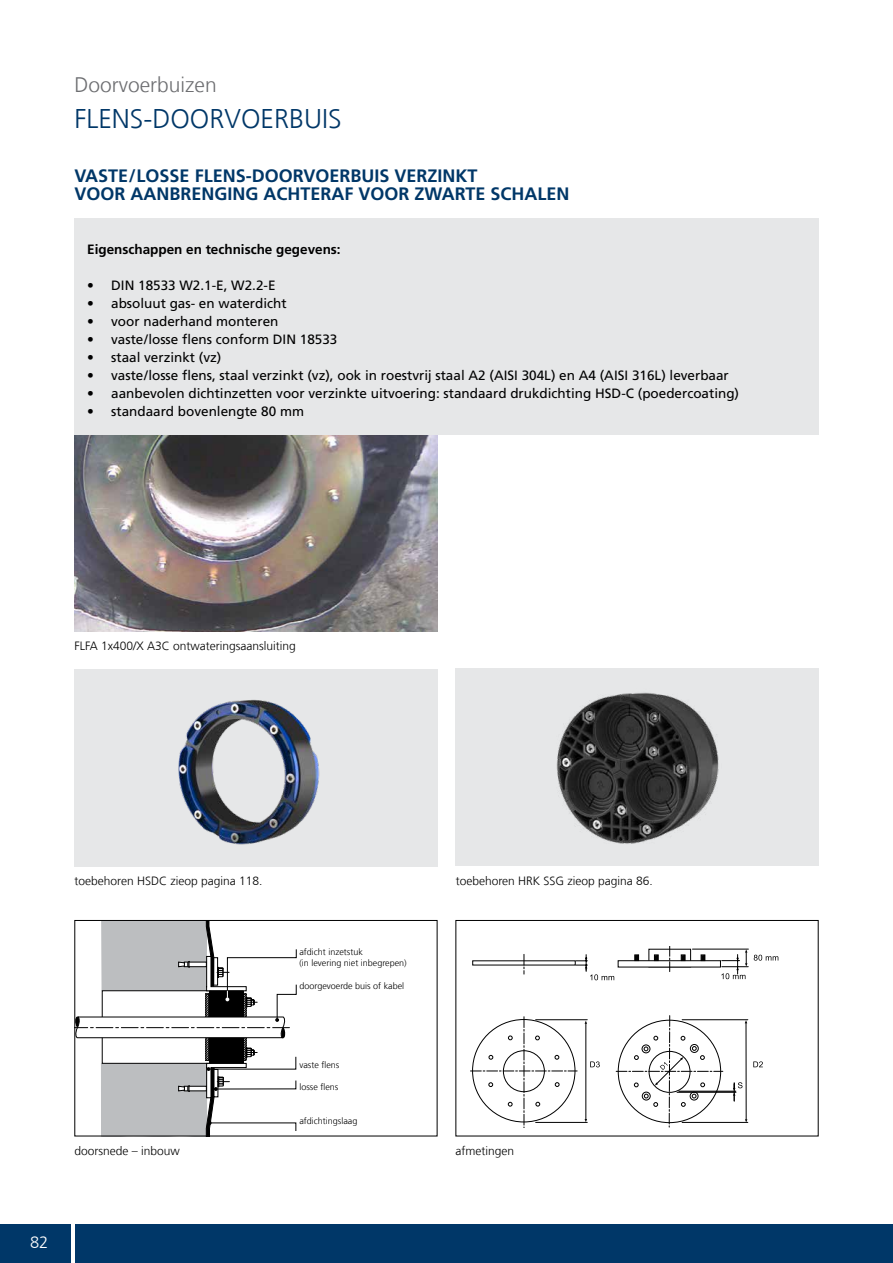
<style>
.page{position:relative;width:893px;height:1263px;background:#fff}
.page>*{position:absolute;margin:0;border:0;box-sizing:border-box;transform-origin:0 0}
.t1{font:300 27px "Frutigerfor Hauff";color:#003768}
.t2{font:300 21px "Frutigerfor Hauff";color:#6d6e71}
.t3{font:700 18px/18px "Frutigerfor Hauff";color:#003768}
.t4{font:300 16.5px "Frutigerfor Hauff";color:#fff}
.t5{font:13.5px "Frutigerfor Hauff";color:#000}
.t6{font:700 13.5px "Frutigerfor Hauff";color:#000}
.t7{font:300 12px "Frutigerfor Hauff";color:#000}
.t8{font:300 9px/11.2px "Frutigerfor Hauff";color:#000}
</style>
<div class="page">
<div style="left:0;top:1225px;width:893px;height:38px;background:#003768"></div>
<hr style="left:71px;top:1213px;width:3px;height:50px;background:#fff">
<img style="left:74px;top:434px;width:363px;height:197px">
<div style="left:74px;top:669px;width:363px;height:197px;background:#e6e7e8"></div>
<div style="left:455px;top:668px;width:363px;height:197px;background:#e6e7e8"></div>
<img style="left:556px;top:692px;width:163px;height:152px">
<img style="left:178px;top:699px;width:142px;height:146px">
<div style="left:74px;top:218px;width:745px;height:216px;background:#e6e7e8"></div>
<svg style="left:470px;top:946px;width:308px;height:182px"></svg>
<svg style="left:76px;top:922px;width:221px;height:212px"></svg>
<div style="left:74px;top:920px;width:363px;height:216px;border:1px solid #000"></div>
<div style="left:455px;top:920px;width:364px;height:216px;border:1px solid #000"></div>
<h2 class="t2" style="left:74px;top:72px;width:144px">Doorvoerbuizen</h2>
<h1 class="t1" style="left:74px;top:102px;width:269px">FLENS-DOORVOERBUIS</h1>
<h3 class="t3" style="left:74px;top:167px;width:497px">VASTE/LOSSE FLENS-DOORVOERBUIS VERZINKT<br>VOOR AANBRENGING ACHTERAF VOOR ZWARTE SCHALEN</h3>
<p class="t6" style="left:87px;top:241px;width:255px">Eigenschappen en technische gegevens:</p>
<p class="t5" style="left:87px;top:277px;width:190px">• DIN 18533 W2.1-E, W2.2-E</p>
<p class="t5" style="left:87px;top:295px;width:201px">• absoluut gas- en waterdicht</p>
<p class="t5" style="left:87px;top:313px;width:193px">• voor naderhand monteren</p>
<p class="t5" style="left:87px;top:331px;width:252px">• vaste/losse flens conform DIN 18533</p>
<p class="t5" style="left:87px;top:349px;width:136px">• staal verzinkt (vz)</p>
<p class="t5" style="left:87px;top:367px;width:643px">• vaste/losse flens, staal verzinkt (vz), ook in roestvrij staal A2 (AISI 304L) en A4 (AISI 316L) leverbaar</p>
<p class="t5" style="left:87px;top:385px;width:653px">• aanbevolen dichtinzetten voor verzinkte uitvoering: standaard drukdichting HSD-C (poedercoating)</p>
<p class="t5" style="left:87px;top:403px;width:218px">• standaard bovenlengte 80 mm</p>
<p class="t7" style="left:74px;top:639px;width:223px">FLFA 1x400/X A3C ontwateringsaansluiting</p>
<p class="t7" style="left:75px;top:873px;width:189px">toebehoren HSDC zieop pagina 118.</p>
<p class="t7" style="left:456px;top:873px;width:199px">toebehoren HRK SSG zieop pagina 86.</p>
<p class="t8" style="left:299px;top:946px;width:109px">afdicht inzetstuk<br>(in levering niet inbegrepen)</p>
<p class="t8" style="left:299px;top:980px;width:106px">doorgevoerde buis of kabel</p>
<p class="t8" style="left:299px;top:1059px;width:42px">vaste flens</p>
<p class="t8" style="left:299px;top:1081px;width:41px">losse flens</p>
<p class="t8" style="left:299px;top:1115px;width:60px">afdichtingslaag</p>
<p class="t7" style="left:74px;top:1143px;width:107px">doorsnede – inbouw</p>
<p class="t7" style="left:455px;top:1143px;width:60px">afmetingen</p>
<p class="t4" style="left:30px;top:1232px;width:20px">82</p>
</div>
